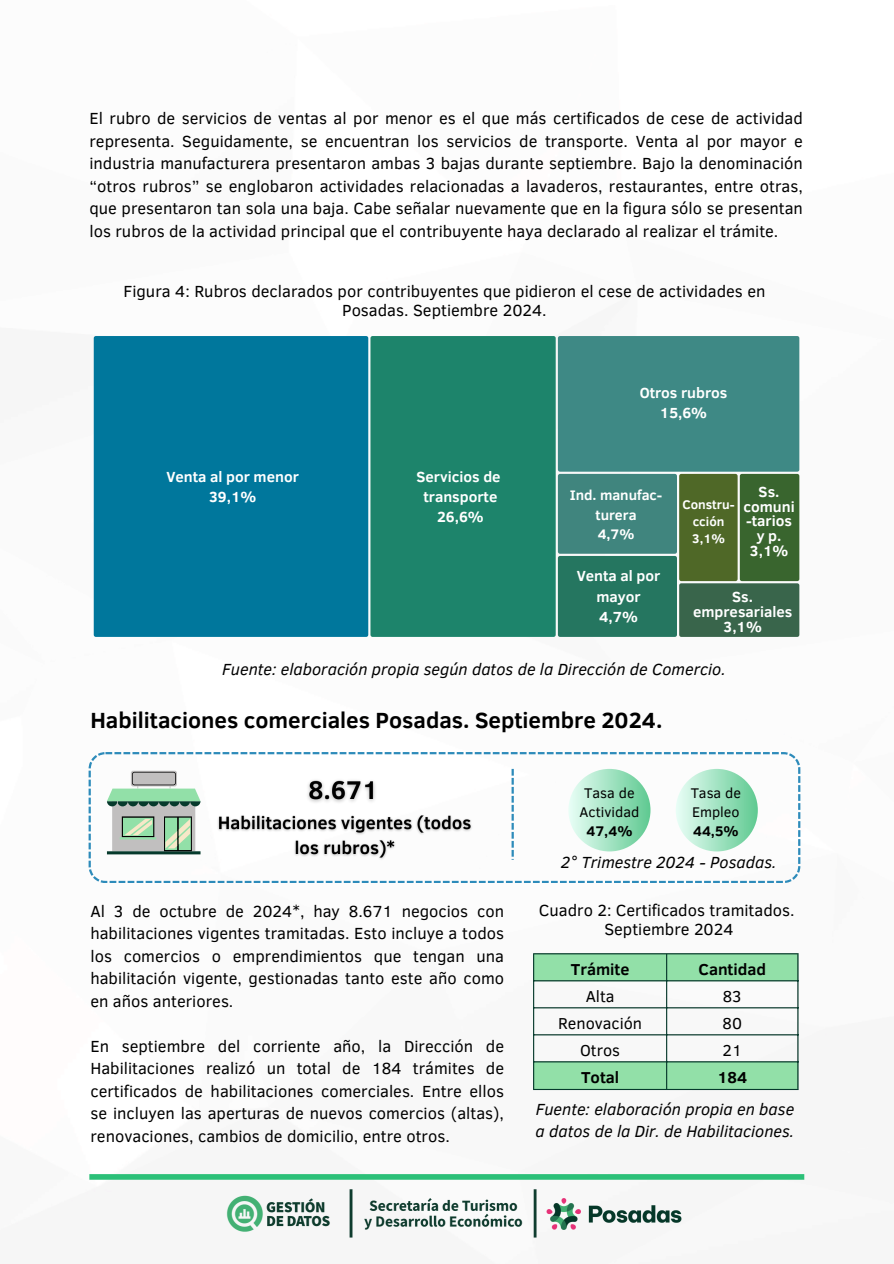
<style>
.page{position:relative;width:894px;height:1264px;background:#fff}
.page>*{position:absolute;margin:0;border:0;box-sizing:border-box;transform-origin:0 0}
.t1{font:700 22.5px "Clear Sans";color:#000}
.t2{font:16.5px/22.5px "Clear Sans";color:#000;text-align:justify}
.t3{font:italic 16.5px/22.5px "Clear Sans";color:#000}
.t4{font:16.2px "Clear Sans";color:#000}
.t5{font:700 16.2px "Clear Sans";color:#000}
.t6{font:700 15px/20.2px "Clear Sans";color:#fff;text-align:center}
.t7{font:14.4px/19.2px "Clear Sans";color:#000;text-align:center}
.t8{font:700 14.25px/19.2px "Clear Sans";color:#fff;text-align:center}
.t9{font:700 12.9px/17.2px "Clear Sans";color:#fff;text-align:center}
.t10{font:800 1.5px "Open Sans";color:#fff}
.s1{font-weight:700}
</style>
<div class="page">
<svg style="left:534px;top:954px;width:263px;height:134px"></svg>
<hr style="left:533px;top:954px;width:1px;height:134px;background:#063a2c">
<hr style="left:666px;top:954px;width:1px;height:134px;background:#063a2c">
<hr style="left:797px;top:954px;width:1px;height:134px;background:#063a2c">
<hr style="left:533px;top:953px;width:265px;height:1px;background:#063a2c">
<hr style="left:533px;top:980px;width:265px;height:1px;background:#063a2c">
<hr style="left:533px;top:1007px;width:265px;height:1px;background:#063a2c">
<hr style="left:533px;top:1034px;width:265px;height:1px;background:#063a2c">
<hr style="left:533px;top:1061px;width:265px;height:1px;background:#063a2c">
<hr style="left:533px;top:1088px;width:265px;height:2px;background:#063a2c">
<div style="left:89px;top:1174px;width:715px;height:5px;background:#2bc078"></div>
<img style="left:226px;top:1189px;width:311px;height:49px">
<img style="left:546px;top:1198px;width:136px;height:32px">
<svg style="left:89px;top:752px;width:710px;height:130px"></svg>
<div style="left:568px;top:769px;width:82px;height:82px;background:linear-gradient(to right,#eafef7,#61ca93);border-radius:50%"></div>
<div style="left:675px;top:769px;width:82px;height:82px;background:linear-gradient(to right,#ebfef8,#62cb93);border-radius:50%"></div>
<svg style="left:511px;top:769px;width:2px;height:91px"></svg>
<img style="left:213px;top:810px;width:263px;height:54px">
<img style="left:300px;top:773px;width:81px;height:36px">
<svg style="left:107px;top:770px;width:93px;height:84px"></svg>
<div style="left:94px;top:336px;width:274px;height:301px;background:#00779c"></div>
<div style="left:370px;top:336px;width:185px;height:301px;background:#1d846b"></div>
<div style="left:160px;top:463px;width:145px;height:46px;background:#00779c"></div>
<div style="left:416px;top:466px;width:88px;height:61px;background:#1d846b"></div>
<svg style="left:557px;top:336px;width:242px;height:301px;background:#41806e"></svg>
<p class="t2" style="left:89px;top:106px;width:714px">El rubro de servicios de ventas al por menor es el que más certificados de cese de actividad representa. Seguidamente, se encuentran los servicios de transporte. Venta al por mayor e industria manufacturera presentaron ambas 3 bajas durante septiembre. Bajo la denominación “otros rubros” se englobaron actividades relacionadas a lavaderos, restaurantes, entre otras, que presentaron tan sola una baja. Cabe señalar nuevamente que en la figura sólo se presentan los rubros de la actividad principal que el contribuyente haya declarado al realizar el trámite.</p>
<h4 class="t2" style="left:123px;top:281px;width:643px;line-height:19.2px;text-align:center">Figura 4: Rubros declarados por contribuyentes que pidieron el cese de actividades en<br>Posadas. Septiembre 2024.</h4>
<p class="t6" style="left:166px;top:466px;width:134px">Venta al por menor<br>39,1%</p>
<p class="t6" style="left:416px;top:466px;width:86px">Servicios de transporte<br>26,6%</p>
<p class="t6" style="left:639px;top:382px;width:89px">Otros rubros<br>15,6%</p>
<p class="t8" style="left:569px;top:485px;width:94px">Ind. manufac&shy;turera<br>4,7%</p>
<p class="t6" style="left:743px;top:483px;width:53px;line-height:14.7px">Ss. comuni -tarios y p.<br>3,1%</p>
<p class="t9" style="left:682px;top:495px;width:54px">Constru&shy;cción</p>
<p class="t9" style="left:692px;top:529px;width:34px">3,1%</p>
<p class="t10" style="left:607px;top:513px;width:21px">Industria manufacturera</p>
<h4 class="t6" style="left:576px;top:565px;width:85px">Venta al por mayor<br>4,7%</h4>
<p class="t10" style="left:609px;top:595px;width:16px">Venta al por mayor</p>
<p class="t6" style="left:692px;top:589px;width:101px;line-height:14.7px">Ss. empresariales<br>3,1%</p>
<p class="t10" style="left:724px;top:609px;width:31px">Servicios empresariales y autónomos</p>
<h4 class="t3" style="left:222px;top:656px;width:505px">Fuente: elaboración propia según datos de la Dirección de Comercio.</h4>
<h6 class="t1" style="left:90px;top:703px;width:573px">Habilitaciones comerciales Posadas. Septiembre 2024.</h6>
<h6 class="t2" style="left:90px;top:898px;width:415px">Al 3 de octubre de 2024*, hay 8.671 negocios con habilitaciones vigentes tramitadas. Esto incluye a todos los comercios o emprendimientos que tengan una habilitación vigente, gestionadas tanto este año como en años anteriores.</h6>
<h4 class="t2" style="left:90px;top:1033px;width:415px">En septiembre del corriente año, la Dirección de Habilitaciones realizó un total de 184 trámites de certificados de habilitaciones comerciales. Entre ellos se incluyen las aperturas de nuevos comercios (altas), renovaciones, cambios de domicilio, entre otros.</h4>
<h4 class="t7" style="left:579px;top:782px;width:61px">Tasa de<br>Actividad<br><span class="s1">47,4%</span></h4>
<p class="t7" style="left:690px;top:782px;width:52px;text-align:justify">Tasa de Empleo <span class="s1">44,5%</span></p>
<p class="t3" style="left:560px;top:850px;width:217px">2° Trimestre 2024 - Posadas.</p>
<h2 class="t2" style="left:538px;top:899px;width:257px;line-height:19.2px;text-align:center">Cuadro 2: Certificados tramitados.<br>Septiembre 2024</h2>
<h5 class="t5" style="left:570px;top:957px;width:60px">Trámite</h5>
<h5 class="t5" style="left:698px;top:957px;width:69px">Cantidad</h5>
<h5 class="t4" style="left:585px;top:984px;width:30px">Alta</h5>
<h5 class="t4" style="left:722px;top:984px;width:20px">83</h5>
<h5 class="t4" style="left:558px;top:1011px;width:85px">Renovación</h5>
<p class="t4" style="left:722px;top:1011px;width:21px">80</p>
<p class="t4" style="left:580px;top:1038px;width:41px">Otros</p>
<h5 class="t4" style="left:722px;top:1038px;width:21px">21</h5>
<h5 class="t5" style="left:581px;top:1065px;width:40px">Total</h5>
<h4 class="t5" style="left:717px;top:1065px;width:31px">184</h4>
<p class="t3" style="left:535px;top:1096px;width:260px">Fuente: elaboración propia en base a datos de la Dir. de Habilitaciones.</p>
</div>
